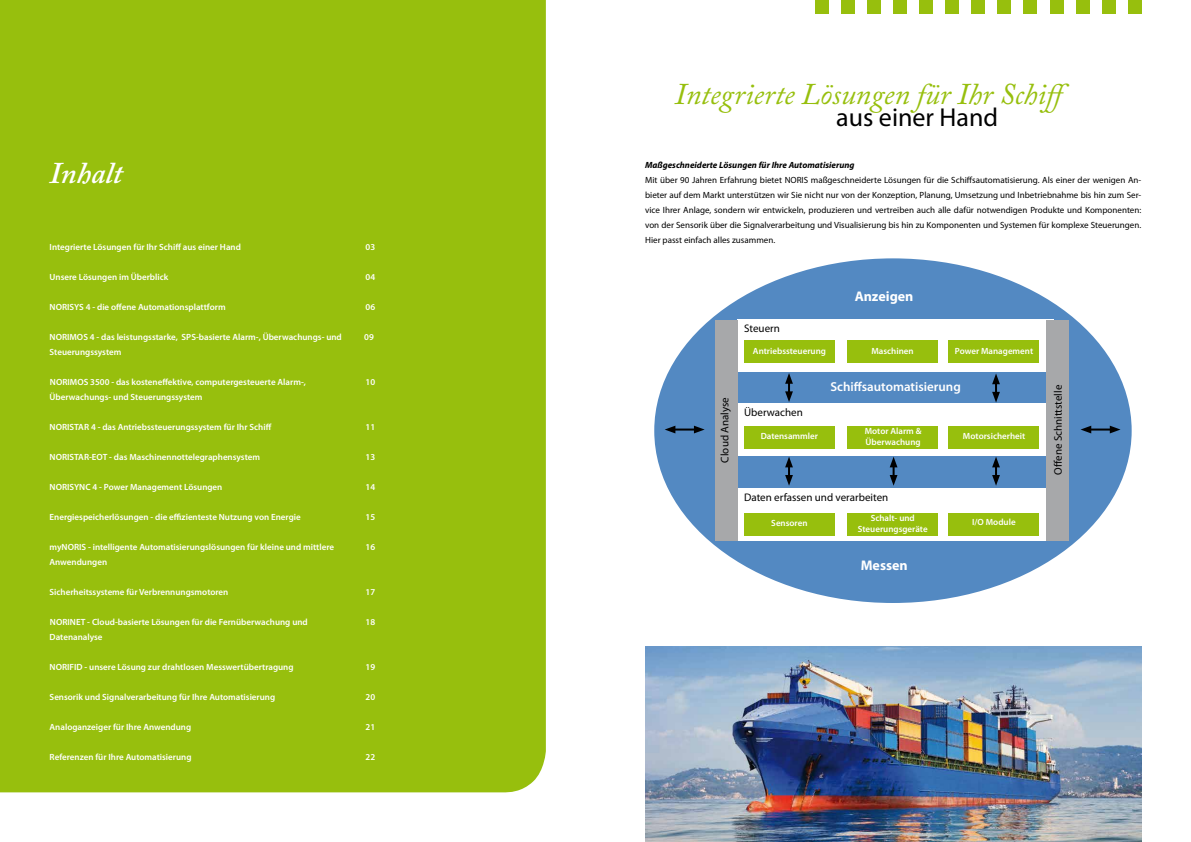
<style>
.page{position:relative;width:1191px;height:842px;background:#fff}
.page>*{position:absolute;margin:0;border:0;box-sizing:border-box;transform-origin:0 0}
.t1{font:italic 30px "Adobe Caslon Pro";color:#97bf0d}
.t2{font:italic 600 30px "Adobe Caslon Pro";color:#fff}
.t3{font:26px "Myriad Pro";color:#000}
.t4{font:700 14px "Myriad Pro";color:#fff}
.t5{font:600 13px "Myriad Pro";color:#fff}
.t6{font:11px "Myriad Pro";color:#000}
.t7{font:600 9px/11px "Myriad Pro";color:#fff}
.t8{font:9px/15px "Myriad Pro";color:#000;text-align:justify}
.t9{font:italic 700 9px "Myriad Pro";color:#000}
</style>
<div class="page">
<div style="left:664px;top:268px;width:457px;height:325px;background:#5389c2;border-radius:50%"></div>
<div style="left:654px;top:258px;width:477px;height:345px;border:20px solid #5389c2;border-radius:50%"></div>
<div style="left:737px;top:403px;width:316px;height:52px;background:#fff"></div>
<div style="left:0;top:0;width:546px;height:792px;background:#97bf0d"></div>
<div style="left:737px;top:320px;width:316px;height:52px;background:#fff"></div>
<div style="left:737px;top:488px;width:316px;height:53px;background:#fff"></div>
<div style="left:744px;top:340px;width:91px;height:23px;background:#97bf0d"></div>
<div style="left:847px;top:340px;width:90px;height:23px;background:#97bf0d"></div>
<div style="left:948px;top:340px;width:91px;height:23px;background:#97bf0d"></div>
<div style="left:744px;top:426px;width:91px;height:22px;background:#97bf0d"></div>
<div style="left:847px;top:426px;width:90px;height:22px;background:#97bf0d"></div>
<div style="left:948px;top:426px;width:91px;height:22px;background:#97bf0d"></div>
<div style="left:744px;top:513px;width:91px;height:22px;background:#97bf0d"></div>
<div style="left:847px;top:513px;width:90px;height:22px;background:#97bf0d"></div>
<div style="left:948px;top:513px;width:91px;height:22px;background:#97bf0d"></div>
<div style="left:1046px;top:320px;width:23px;height:221px;background:#a7a8aa"></div>
<svg style="left:785px;top:373px;width:8px;height:29px"></svg>
<svg style="left:992px;top:373px;width:8px;height:30px"></svg>
<svg style="left:992px;top:457px;width:8px;height:29px"></svg>
<svg style="left:785px;top:457px;width:8px;height:29px"></svg>
<svg style="left:889px;top:457px;width:8px;height:29px"></svg>
<hr style="left:1087px;top:428px;width:26px;height:2px;background:#000">
<svg style="left:1080px;top:426px;width:11px;height:7px"></svg>
<svg style="left:1109px;top:426px;width:11px;height:7px"></svg>
<img style="left:645px;top:646px;width:496px;height:196px">
<div style="left:715px;top:320px;width:22px;height:221px;background:#a7a8aa"></div>
<hr style="left:671px;top:428px;width:26px;height:2px;background:#000">
<svg style="left:664px;top:426px;width:11px;height:7px"></svg>
<svg style="left:694px;top:426px;width:10px;height:7px"></svg>
<div style="left:1050px;top:0;width:13px;height:13px;background:#97bf0d"></div>
<div style="left:1076px;top:0;width:13px;height:13px;background:#97bf0d"></div>
<div style="left:1102px;top:0;width:13px;height:13px;background:#97bf0d"></div>
<div style="left:1128px;top:0;width:13px;height:13px;background:#97bf0d"></div>
<div style="left:945px;top:0;width:13px;height:13px;background:#97bf0d"></div>
<div style="left:971px;top:0;width:13px;height:13px;background:#97bf0d"></div>
<div style="left:998px;top:0;width:13px;height:13px;background:#97bf0d"></div>
<div style="left:1024px;top:0;width:13px;height:13px;background:#97bf0d"></div>
<div style="left:867px;top:0;width:13px;height:13px;background:#97bf0d"></div>
<div style="left:893px;top:0;width:13px;height:13px;background:#97bf0d"></div>
<div style="left:919px;top:0;width:13px;height:13px;background:#97bf0d"></div>
<div style="left:815px;top:0;width:13px;height:13px;background:#97bf0d"></div>
<div style="left:841px;top:0;width:13px;height:13px;background:#97bf0d"></div>
<h1 class="t2" style="left:50px;top:155px;width:74px">Inhalt</h1>
<p class="t7" style="left:50px;top:241px;width:193px">Integrierte Lösungen für Ihr Schiff aus einer Hand</p>
<p class="t7" style="left:365px;top:241px;width:11px">03</p>
<p class="t7" style="left:50px;top:271px;width:120px">Unsere Lösungen im Überblick</p>
<p class="t7" style="left:365px;top:271px;width:11px">04</p>
<p class="t7" style="left:50px;top:301px;width:177px">NORISYS 4 - die offene Automationsplattform</p>
<p class="t7" style="left:365px;top:301px;width:11px">06</p>
<p class="t7" style="left:50px;top:331px;width:294px">NORIMOS 4 - das leistungsstarke, SPS-basierte Alarm-, Überwachungs- und</p>
<p class="t7" style="left:364px;top:331px;width:11px">09</p>
<p class="t7" style="left:50px;top:346px;width:73px">Steuerungssystem</p>
<p class="t7" style="left:50px;top:376px;width:257px">NORIMOS 3500 - das kosteneffektive, computergesteuerte Alarm-,</p>
<p class="t7" style="left:365px;top:376px;width:11px">10</p>
<p class="t7" style="left:50px;top:391px;width:154px">Überwachungs- und Steuerungssystem</p>
<p class="t7" style="left:50px;top:421px;width:223px">NORISTAR 4 - das Antriebssteuerungssystem für Ihr Schiff</p>
<p class="t7" style="left:365px;top:421px;width:11px">11</p>
<p class="t7" style="left:50px;top:451px;width:212px">NORISTAR-EOT - das Maschinennottelegraphensystem</p>
<p class="t7" style="left:365px;top:451px;width:11px">13</p>
<p class="t7" style="left:50px;top:481px;width:174px">NORISYNC 4 - Power Management Lösungen</p>
<p class="t7" style="left:365px;top:481px;width:11px">14</p>
<p class="t7" style="left:50px;top:511px;width:253px">Energiespeicherlösungen - die effizienteste Nutzung von Energie</p>
<p class="t7" style="left:365px;top:511px;width:11px">15</p>
<p class="t7" style="left:50px;top:541px;width:286px">myNORIS - intelligente Automatisierungslösungen für kleine und mittlere</p>
<p class="t7" style="left:365px;top:541px;width:11px">16</p>
<p class="t7" style="left:50px;top:556px;width:59px">Anwendungen</p>
<p class="t7" style="left:50px;top:586px;width:180px">Sicherheitssysteme für Verbrennungsmotoren</p>
<p class="t7" style="left:365px;top:586px;width:11px">17</p>
<p class="t7" style="left:50px;top:616px;width:259px">NORINET - Cloud-basierte Lösungen für die Fernüberwachung und</p>
<p class="t7" style="left:365px;top:616px;width:11px">18</p>
<p class="t7" style="left:50px;top:631px;width:54px">Datenanalyse</p>
<p class="t7" style="left:50px;top:661px;width:245px">NORIFID - unsere Lösung zur drahtlosen Messwertübertragung</p>
<p class="t7" style="left:365px;top:661px;width:11px">19</p>
<p class="t7" style="left:50px;top:691px;width:227px">Sensorik und Signalverarbeitung für Ihre Automatisierung</p>
<p class="t7" style="left:365px;top:691px;width:11px">20</p>
<p class="t7" style="left:50px;top:721px;width:143px">Analoganzeiger für Ihre Anwendung</p>
<p class="t7" style="left:365px;top:721px;width:11px">21</p>
<p class="t7" style="left:50px;top:751px;width:143px">Referenzen für Ihre Automatisierung</p>
<p class="t7" style="left:365px;top:751px;width:11px">22</p>
<h1 class="t1" style="left:675px;top:76px;width:402px">Integrierte Lösungen für Ihr Schiff</h1>
<h2 class="t3" style="left:836px;top:101px;width:163px">aus einer Hand</h2>
<p class="t9" style="left:645px;top:159px;width:211px">Maßgeschneiderte Lösungen für Ihre Automatisierung</p>
<p class="t8" style="left:645px;top:173px;width:498px">Mit über 90 Jahren Erfahrung bietet NORIS maßgeschneiderte Lösungen für die Schiffsautomatisierung. Als einer der wenigen An&shy;bieter auf dem Markt unterstützen wir Sie nicht nur von der Konzeption, Planung, Umsetzung und Inbetriebnahme bis hin zum Ser&shy;vice Ihrer Anlage, sondern wir entwickeln, produzieren und vertreiben auch alle dafür notwendigen Produkte und Komponenten: von der Sensorik über die Signalverarbeitung und Visualisierung bis hin zu Komponenten und Systemen für komplexe Steuerungen.<br>Hier passt einfach alles zusammen.</p>
<p class="t6" style="left:744px;top:322px;width:37px">Steuern</p>
<h3 class="t4" style="left:854px;top:287px;width:60px">Anzeigen</h3>
<p class="t6" style="left:718px;top:462px;width:67px;rotate:-90deg">Cloud Analyse</p>
<p class="t7" style="left:753px;top:345px;width:75px">Antriebssteuerung</p>
<p class="t7" style="left:871px;top:345px;width:44px">Maschinen</p>
<p class="t7" style="left:955px;top:345px;width:80px">Power Management</p>
<p class="t6" style="left:744px;top:405px;width:60px">Überwachen</p>
<h3 class="t5" style="left:830px;top:379px;width:132px">Schiffsautomatisierung</h3>
<p class="t7" style="left:760px;top:430px;width:59px">Datensammler</p>
<p class="t7" style="left:864px;top:425px;width:58px">Motor Alarm &amp;<br>Überwachung</p>
<p class="t7" style="left:963px;top:430px;width:64px">Motorsicherheit</p>
<p class="t6" style="left:744px;top:490px;width:146px">Daten erfassen und verarbeiten</p>
<p class="t7" style="left:771px;top:517px;width:38px">Sensoren</p>
<p class="t7" style="left:858px;top:512px;width:71px;text-align:center">Schalt- und<br>Steuerungsgeräte</p>
<p class="t7" style="left:972px;top:516px;width:45px">I/O Module</p>
<h3 class="t4" style="left:860px;top:556px;width:49px">Messen</h3>
<p class="t6" style="left:1051px;top:475px;width:92px;rotate:-90deg">Offene Schnittstelle</p>
</div>
